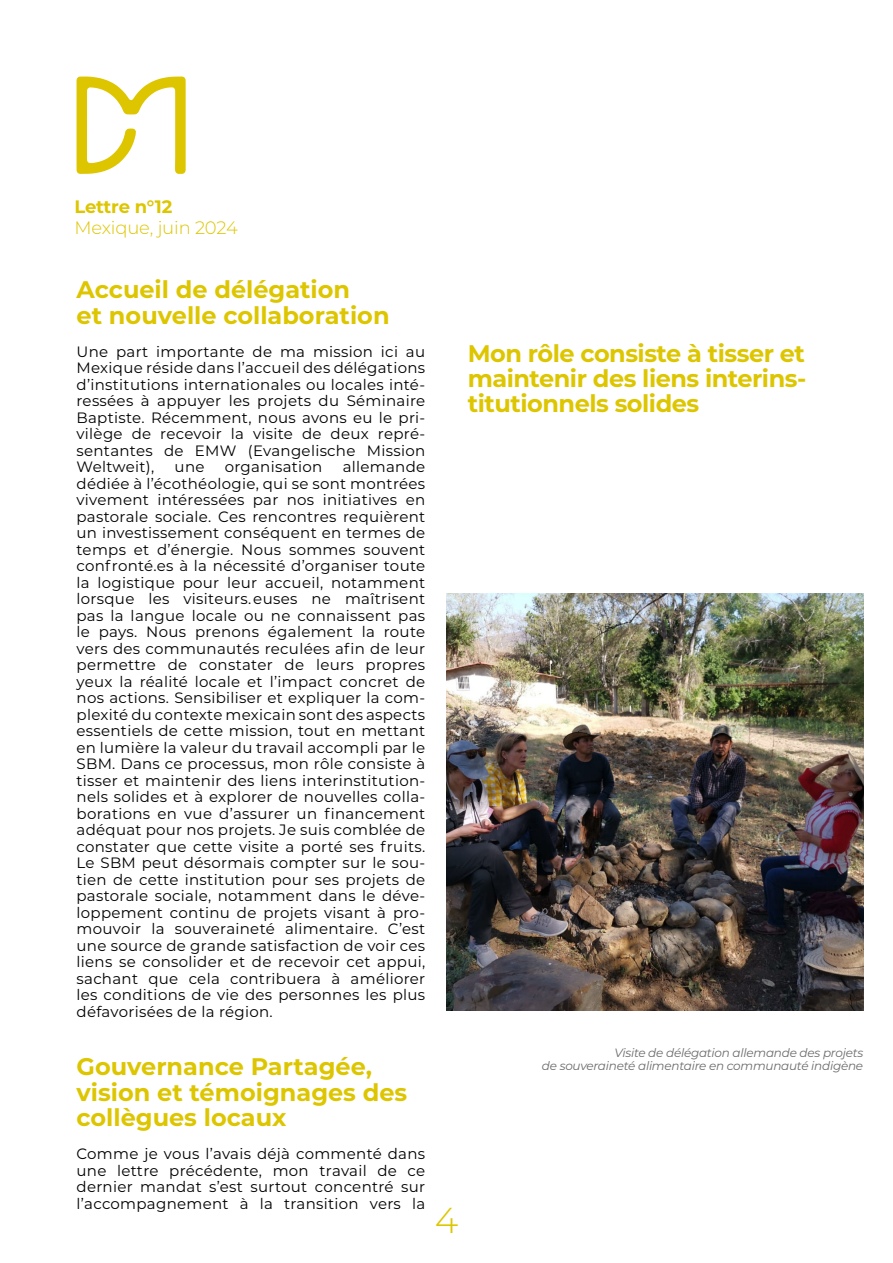
<style>
.page{position:relative;width:893px;height:1263px;background:#fff}
.page>*{position:absolute;margin:0;border:0;box-sizing:border-box;transform-origin:0 0}
.t1{font:300 36px "Montserrat";color:#ddc600}
.t2{font:700 24px/25.5px "Montserrat";color:#ddc600}
.t3{font:300 18px "Montserrat";letter-spacing:-.01em;color:#ddc600}
.t4{font:700 18px "Montserrat";letter-spacing:-.01em;color:#ddc600}
.t5{font:15px/16.5px "Montserrat";letter-spacing:.02em;color:#000;text-align:justify}
.t6{font:italic 12px/13.8px "Montserrat";letter-spacing:-.02em;color:#6b6b6a;text-align:right}
</style>
<div class="page">
<img style="left:446px;top:594px;width:417px;height:416px">
<svg style="left:77px;top:77px;width:109px;height:97px"></svg>
<p class="t4" style="left:74px;top:193px;width:100px">Lettre n°12</p>
<p class="t3" style="left:74px;top:215px;width:165px">Mexique, juin 2024</p>
<h2 class="t2" style="left:77px;top:276px;width:315px">Accueil de délégation<br>et nouvelle collaboration</h2>
<p class="t5" style="left:77px;top:342px;width:350px">Une part importante de ma mission ici au Mexique réside dans l’accueil des délégations d’institutions internationales ou locales inté&shy;ressées à appuyer les projets du Séminaire Baptiste. Récemment, nous avons eu le pri&shy;vilège de recevoir la visite de deux repré&shy;sentantes de EMW (Evangelische Mission Weltweit),</p>
<p class="t5" style="left:77px;top:458px;width:350px;text-indent:266px">allemande dédiée à l’écothéologie, qui se sont montrées vivement intéressées par nos initiatives en pastorale sociale. Ces rencontres requièrent un investissement conséquent en termes de temps et d’énergie. Nous sommes souvent confronté.es à la nécessité d’organiser toute la logistique pour leur accueil, notamment lorsque les visiteurs. euses ne maîtrisent pas la langue locale ou ne connaissent pas le pays. Nous prenons également la route vers des communautés reculées afin de leur permettre de constater de leurs propres yeux la réalité locale et l’impact concret de nos actions. Sensibiliser et expliquer la com&shy;plexité du contexte mexicain sont des aspects essentiels de cette mission, tout en mettant en lumière la valeur du travail accompli par le SBM. Dans ce processus, mon rôle consiste à tisser et maintenir des liens interinstitution&shy;nels solides et à explorer de nouvelles colla&shy;borations en vue d’assurer un financement adéquat pour nos projets. Je suis comblée de constater que cette visite a porté ses fruits.<br>Le SBM peut désormais compter sur le sou&shy;tien de cette institution pour ses projets de pastorale sociale, notamment dans le déve&shy;loppement continu de projets visant à pro&shy;mouvoir la souveraineté alimentaire. C’est une source de grande satisfaction de voir ces liens se consolider et de recevoir cet appui, sachant que cela contribuera à améliorer les conditions de vie des personnes les plus défavorisées de la région.</p>
<h2 class="t2" style="left:77px;top:1053px;width:332px">Gouvernance Partagée, vision et témoignages des collègues locaux</h2>
<p class="t5" style="left:77px;top:1145px;width:350px">Comme je vous l’avais déjà commenté dans une lettre précédente, mon travail de ce dernier mandat s’est surtout concentré sur l’accompagnement à la transition vers la</p>
<p class="t5" style="left:175px;top:458px;width:31px">une</p>
<p class="t5" style="left:225px;top:458px;width:99px">organisation</p>
<h2 class="t2" style="left:468px;top:339px;width:340px;text-align:justify">Mon rôle consiste à tisser et maintenir des liens interins&shy;titutionnels solides</h2>
<h1 class="t1" style="left:435px;top:1196px;width:25px">4</h1>
<p class="t6" style="left:542px;top:1045px;width:323px">Visite de délégation allemande des projets<br>de souveraineté alimentaire en communauté indigène</p>
</div>
